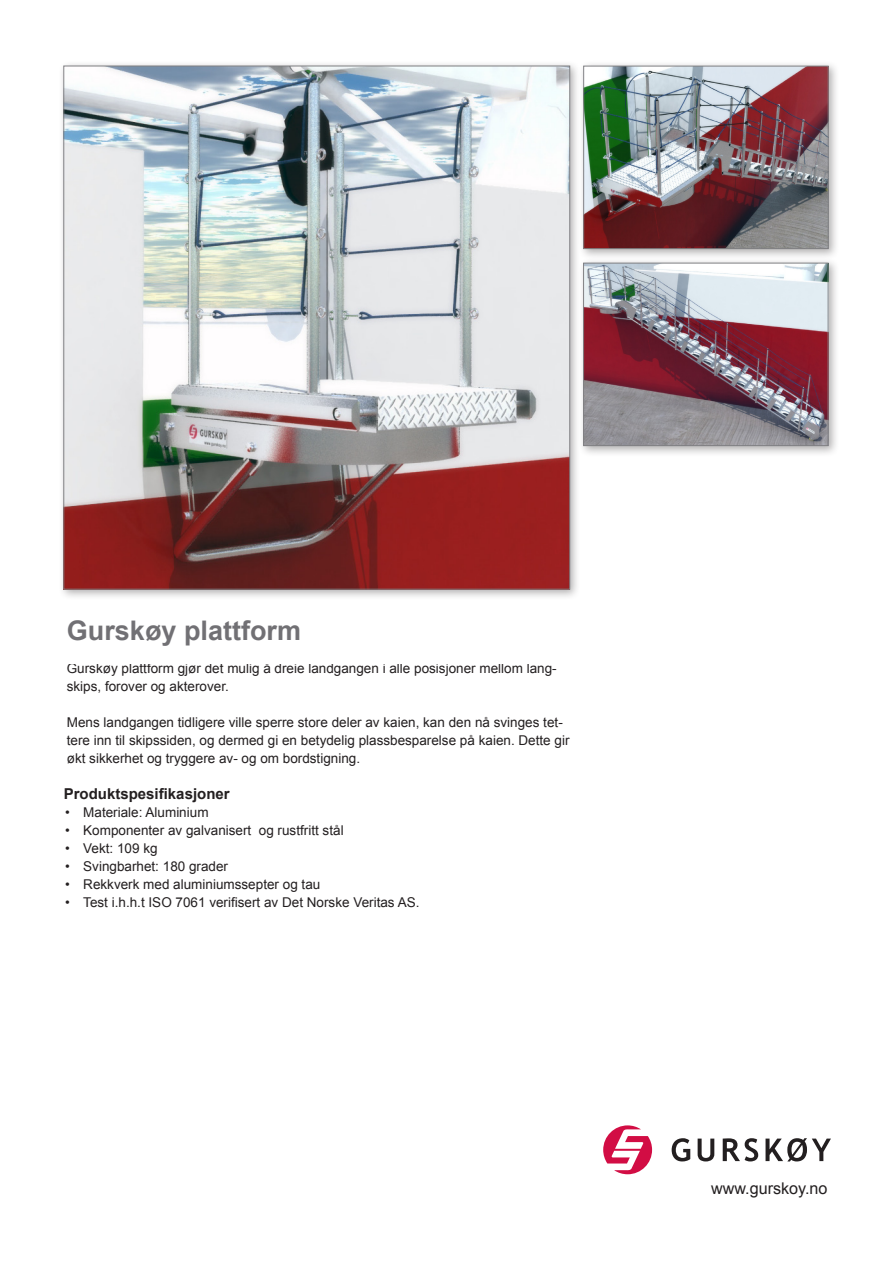
<style>
.page{position:relative;width:893px;height:1263px;background:#fff}
.page>*{position:absolute;margin:0;border:0;box-sizing:border-box;transform-origin:0 0}
.Brødtekst{font:700 27px "Arial";color:#717074}
.t1{font:16.2px "Arial";color:#231f20}
.Undertittel{font:700 15px "Arial";color:#231f20}
.Brødtekst-2{font:13.5px/18px "Arial";color:#231f20}
</style>
<div class="page">
<svg style="left:603px;top:1125px;width:49px;height:49px"></svg>
<svg style="left:672px;top:1138px;width:18px;height:23px"></svg>
<svg style="left:698px;top:1138px;width:16px;height:23px"></svg>
<svg style="left:723px;top:1138px;width:35px;height:23px"></svg>
<svg style="left:765px;top:1138px;width:66px;height:23px"></svg>
<div style="left:578px;top:61px;width:262px;height:199px;background:#231f20;opacity:.35"></div>
<img style="left:585px;top:68px;width:241px;height:179px">
<div style="left:583px;top:66px;width:245px;height:183px;border:1px solid #808083"></div>
<div style="left:58px;top:61px;width:523px;height:539px;background:#231f20;opacity:.35"></div>
<img style="left:66px;top:68px;width:502px;height:519px">
<div style="left:578px;top:258px;width:261px;height:199px;background:#231f20;opacity:.35"></div>
<img style="left:585px;top:265px;width:241px;height:179px">
<div style="left:583px;top:263px;width:245px;height:183px;border:1px solid #808083"></div>
<p class="Brødtekst" style="left:67px;top:613px;width:236px">Gurskøy plattform</p>
<p class="Brødtekst-2" style="left:67px;top:660px;width:491px">Gurskøy plattform gjør det mulig å dreie landgangen i alle posisjoner mellom lang&shy;skips, forover og akterover.</p>
<p class="Brødtekst-2" style="left:67px;top:714px;width:504px">Mens landgangen tidligere ville sperre store deler av kaien, kan den nå svinges tet&shy;tere inn til skipssiden, og dermed gi en betydelig plassbesparelse på kaien. Dette gir økt sikkerhet og tryggere av- og om bordstigning.</p>
<p class="Undertittel" style="left:64px;top:784px;width:167px">Produktspesifikasjoner</p>
<p class="Brødtekst-2" style="left:65px;top:804px;width:145px">• Materiale: Aluminium</p>
<p class="Brødtekst-2" style="left:65px;top:822px;width:280px">• Komponenter av galvanisert og rustfritt stål</p>
<p class="Brødtekst-2" style="left:65px;top:840px;width:94px">• Vekt: 109 kg</p>
<p class="Brødtekst-2" style="left:65px;top:858px;width:164px">• Svingbarhet: 180 grader</p>
<p class="Brødtekst-2" style="left:65px;top:876px;width:257px">• Rekkverk med aluminiumssepter og tau</p>
<p class="Brødtekst-2" style="left:65px;top:894px;width:356px">• Test i.h.h.t ISO 7061 verifisert av Det Norske Veritas AS.</p>
<p class="t1" style="left:711px;top:1178px;width:118px">www.gurskoy.no</p>
</div>
